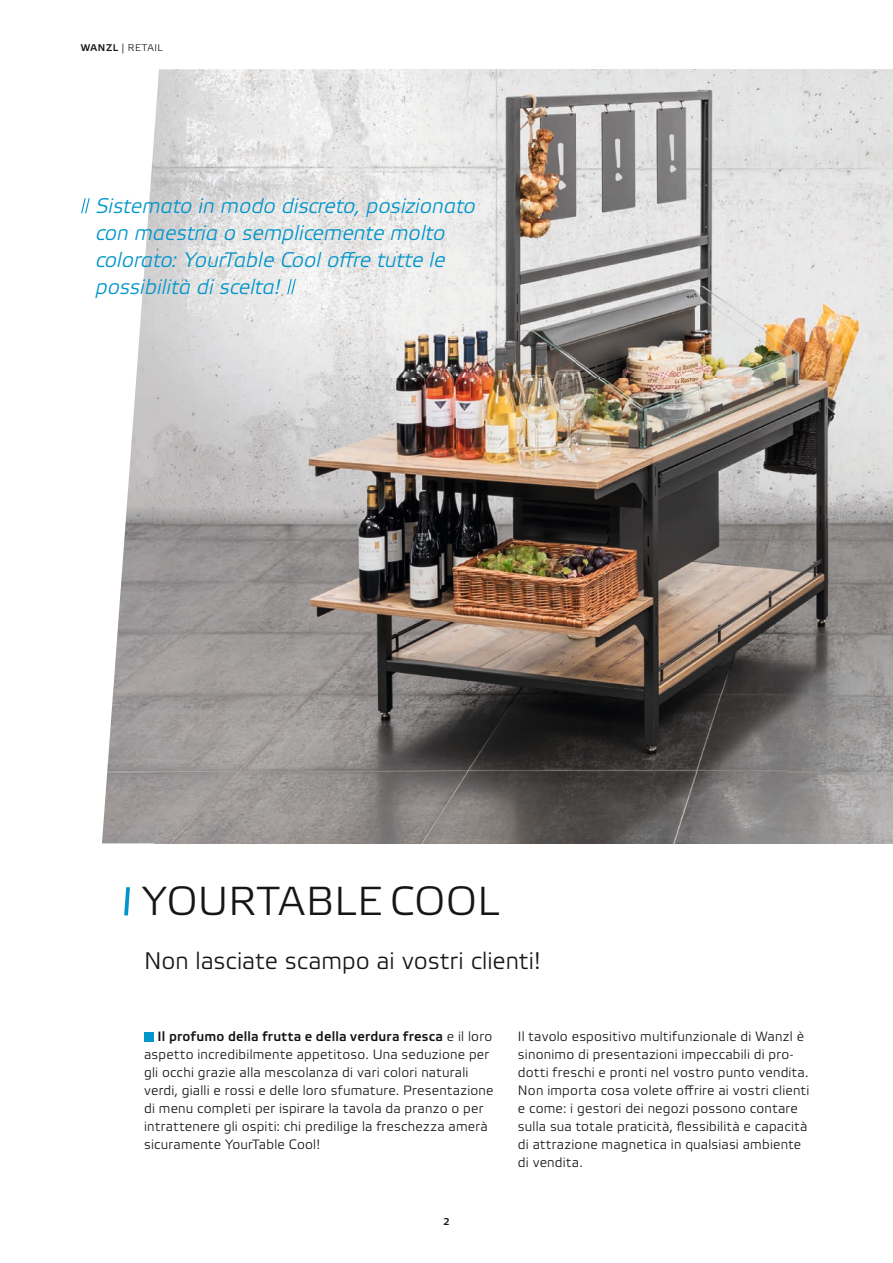
<style>
.page{position:relative;width:893px;height:1263px;background:#fff}
.page>*{position:absolute;margin:0;border:0;box-sizing:border-box;transform-origin:0 0}
.t1{font:300 40.5px "Wanzl Etelka";letter-spacing:.01em;color:#151616}
.t2{font:300 24px "Wanzl Etelka";color:#151616}
.t3{font:italic 300 21px/27px "Wanzl Etelka";color:#0095cb}
.t4{font:300 13.5px/18px "Wanzl Etelka";letter-spacing:.015em;color:#151616}
.t5{font:300 9.75px "Wanzl Etelka";letter-spacing:.06em;color:#151616}
.t6{font:500 9.75px "Wanzl Etelka";color:#151616}
.s1{font-weight:500}
</style>
<div class="page">
<img style="left:155px;top:69px;width:738px;height:774px">
<img style="left:102px;top:127px;width:53px;height:716px">
<div style="left:144px;top:1032px;width:10px;height:9px;background:#0095cb"></div>
<svg style="left:124px;top:887px;width:6px;height:28px"></svg>
<svg style="left:81px;top:198px;width:9px;height:15px"></svg>
<svg style="left:287px;top:279px;width:9px;height:15px"></svg>
<p class="t5" style="left:81px;top:42px;width:84px"><span class="s1">WANZL</span> | RETAIL</p>
<h3 class="t3" style="left:96px;top:194px;width:382px">Sistemato in modo discreto, posizionato con maestria o semplicemente molto colorato: YourTable Cool offre tutte le possibilità di scelta!</h3>
<h1 class="t1" style="left:142px;top:878px;width:359px">YOURTABLE COOL</h1>
<h2 class="t2" style="left:144px;top:947px;width:399px">Non lasciate scampo ai vostri clienti!</h2>
<p class="t4" style="left:144px;top:1028px;width:351px;text-indent:13px"><span class="s1">Il profumo della frutta e della verdura fresca</span> e il loro aspetto incredibilmente appetitoso. Una seduzione per gli occhi grazie alla mescolanza di vari colori naturali verdi, gialli e rossi e delle loro sfumature. Presentazione di menu completi per ispirare la tavola da pranzo o per intrattenere gli ospiti: chi predilige la freschezza amerà sicuramente YourTable Cool!</p>
<p class="t4" style="left:518px;top:1028px;width:293px">Il tavolo espositivo multifunzionale di Wanzl è sinonimo di presentazioni impeccabili di pro&shy;dotti freschi e pronti nel vostro punto vendita.<br>Non importa cosa volete offrire ai vostri clienti e come: i gestori dei negozi possono contare sulla sua totale praticità, flessibilità e capacità di attrazione magnetica in qualsiasi ambiente di vendita.</p>
<p class="t6" style="left:443px;top:1215px;width:8px">2</p>
</div>
